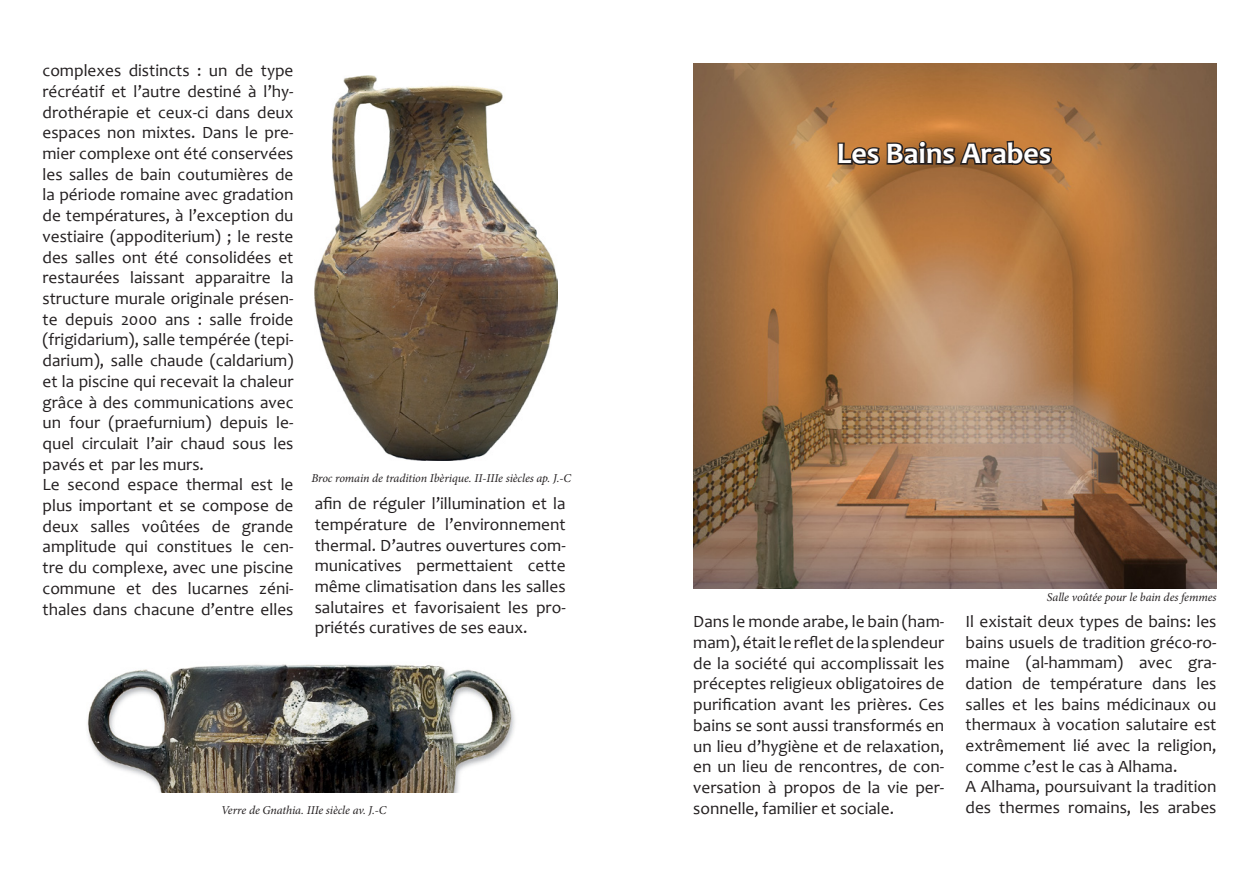
<style>
.page{position:relative;width:1259px;height:893px;background:#fff}
.page>*{position:absolute;margin:0;border:0;box-sizing:border-box;transform-origin:0 0}
.t1{font:700 30px "Candara";color:#fff}
.t2{font:17.25px/20.7px "Candara";color:#231f20;text-align:justify}
.t3{font:italic 12px "Minion Pro";letter-spacing:-.01em;color:#231f20}
</style>
<div class="page">
<img style="left:693px;top:64px;width:523px;height:525px">
<img style="left:315px;top:75px;width:242px;height:386px">
<img style="left:87px;top:664px;width:428px;height:128px">
<svg style="left:836px;top:139px;width:217px;height:28px;background:#6c492b"></svg>
<p class="t2" style="left:43px;top:60px;width:252px">complexes distincts : un de type récréatif et l’autre destiné à l’hy&shy;drothérapie et ceux-ci dans deux espaces non mixtes. Dans le pre&shy;mier complexe ont été conservées les salles de bain coutumières de la période romaine avec gradation de températures, à l’exception du vestiaire (appoditerium) ; le reste des salles ont été consolidées et restaurées laissant apparaitre la structure murale originale présen&shy;te depuis 2000 ans : salle froide (frigidarium), salle tempérée (tepi&shy;darium), salle chaude (caldarium) et la piscine qui recevait la chaleur grâce à des communications avec un four (praefurnium) depuis le&shy;quel circulait l’air chaud sous les pavés et par les murs.</p>
<p class="t2" style="left:43px;top:474px;width:252px">Le second espace thermal est le plus important et se compose de deux salles voûtées de grande amplitude qui constitues le cen&shy;tre du complexe, avec une piscine commune et des lucarnes zéni&shy;thales dans chacune d’entre elles</p>
<p class="t3" style="left:311px;top:470px;width:261px">Broc romain de tradition Ibèrique. II-IIIe siècles ap. J.-C</p>
<p class="t2" style="left:315px;top:493px;width:252px">afin de réguler l’illumination et la température de l’environnement thermal. D’autres ouvertures com&shy;municatives permettaient cette même climatisation dans les salles salutaires et favorisaient les pro&shy;priétés curatives de ses eaux.</p>
<p class="t3" style="left:221px;top:802px;width:167px">Verre de Gnathia. IIIe siècle av. J.-C</p>
<p class="t1" style="left:837px;top:135px;width:216px">Les Bains Arabes</p>
<p class="t3" style="left:1047px;top:589px;width:171px">Salle voûtée pour le bain des femmes</p>
<p class="t2" style="left:693px;top:611px;width:252px">Dans le monde arabe, le bain (ham&shy;mam), était le reflet de la splendeur de la société qui accomplissait les préceptes religieux obligatoires de purification avant les prières. Ces bains se sont aussi transformés en un lieu d’hygiène et de relaxation, en un lieu de rencontres, de con&shy;versation à propos de la vie per&shy;sonnelle, familier et sociale.</p>
<p class="t2" style="left:965px;top:611px;width:252px">Il existait deux types de bains: les bains usuels de tradition gréco-ro&shy;maine (al-hammam) avec gra&shy;dation de température dans les salles et les bains médicinaux ou thermaux à vocation salutaire est extrêmement lié avec la religion, comme c’est le cas à Alhama.</p>
<p class="t2" style="left:965px;top:776px;width:252px">A Alhama, poursuivant la tradition des thermes romains, les arabes</p>
</div>
